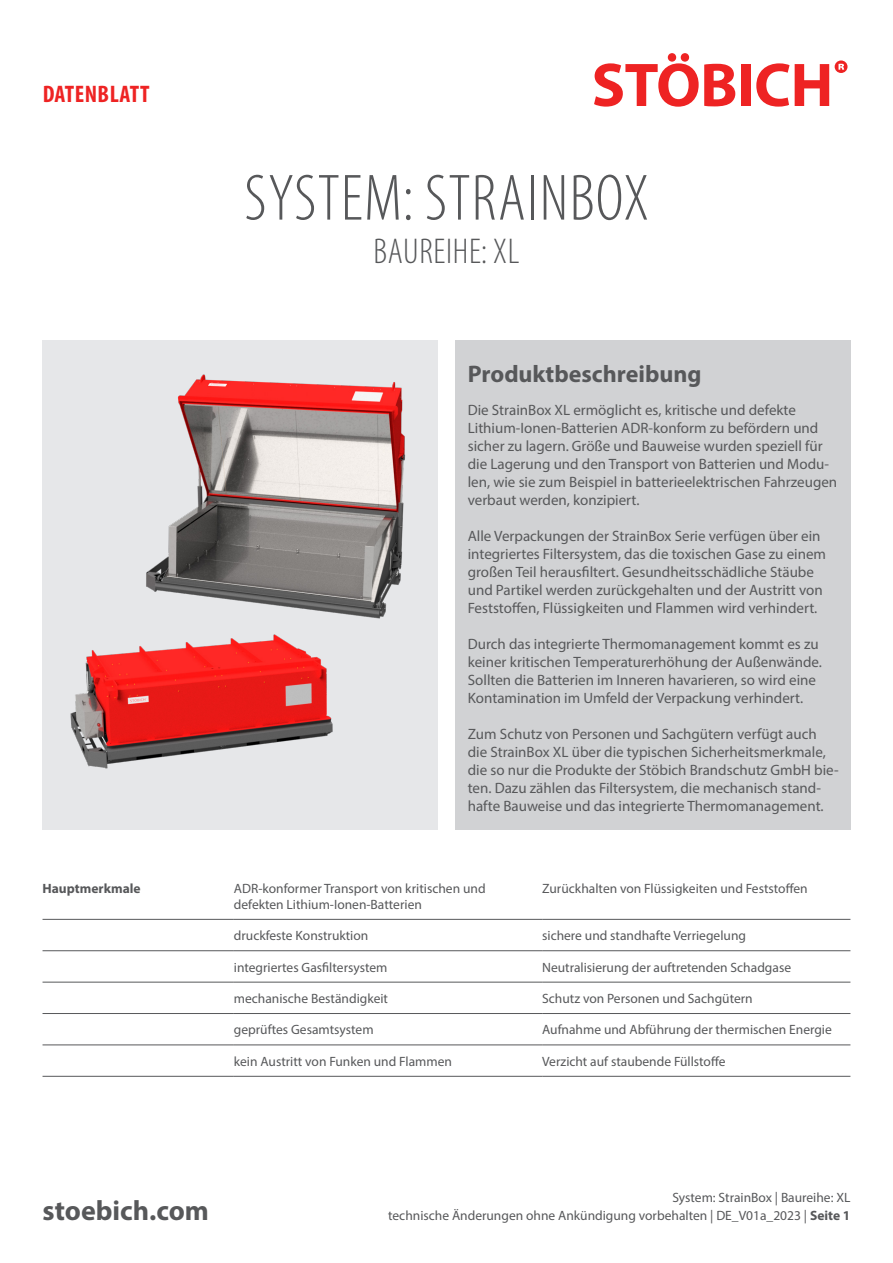
<style>
.page{position:relative;width:893px;height:1263px;background:#fff}
.page>*{position:absolute;margin:0;border:0;box-sizing:border-box;transform-origin:0 0}
.t1{font:300 condensed 66px "Myriad Pro";letter-spacing:.02em;color:#57585a}
.t2{font:300 condensed 36px "Myriad Pro";letter-spacing:.02em;color:#57585a}
.t3{font:700 28.05px "Myriad Pro";color:#57585a}
.t4{font:700 24px "Myriad Pro";color:#57585a}
.t5{font:700 condensed 24px "Myriad Pro";letter-spacing:.02em;color:#ee2323}
.t6{font:15px/18px "Myriad Pro";color:#57585a}
.t7{font:13.5px/18px "Myriad Pro";color:#57585a;text-align:right}
.t8{font:700 13.5px "Myriad Pro";color:#57585a}
.s1{font-weight:700}
</style>
<div class="page">
<div style="left:43px;top:340px;width:395px;height:489px;background:#e6e7e9"></div>
<div style="left:455px;top:340px;width:395px;height:489px;background:#d1d2d4"></div>
<img style="left:146px;top:374px;width:260px;height:245px">
<img style="left:70px;top:634px;width:263px;height:135px">
<hr style="left:43px;top:919px;width:191px;height:1px;background:#57585a">
<hr style="left:234px;top:919px;width:308px;height:1px;background:#57585a">
<hr style="left:542px;top:919px;width:308px;height:1px;background:#57585a">
<hr style="left:43px;top:950px;width:191px;height:1px;background:#57585a">
<hr style="left:234px;top:950px;width:308px;height:1px;background:#57585a">
<hr style="left:542px;top:950px;width:308px;height:1px;background:#57585a">
<hr style="left:43px;top:982px;width:191px;height:1px;background:#57585a">
<hr style="left:234px;top:982px;width:308px;height:1px;background:#57585a">
<hr style="left:542px;top:982px;width:308px;height:1px;background:#57585a">
<hr style="left:43px;top:1013px;width:191px;height:1px;background:#57585a">
<hr style="left:234px;top:1013px;width:308px;height:1px;background:#57585a">
<hr style="left:542px;top:1013px;width:308px;height:1px;background:#57585a">
<hr style="left:43px;top:1044px;width:191px;height:1px;background:#57585a">
<hr style="left:234px;top:1044px;width:308px;height:1px;background:#57585a">
<hr style="left:542px;top:1044px;width:308px;height:1px;background:#57585a">
<hr style="left:43px;top:1076px;width:191px;height:1px;background:#57585a">
<hr style="left:234px;top:1076px;width:308px;height:1px;background:#57585a">
<hr style="left:542px;top:1076px;width:308px;height:1px;background:#57585a">
<svg style="left:835px;top:60px;width:12px;height:13px"></svg>
<svg style="left:594px;top:53px;width:141px;height:54px"></svg>
<div style="left:741px;top:64px;width:10px;height:42px;background:#ee2323"></div>
<svg style="left:756px;top:63px;width:33px;height:44px"></svg>
<svg style="left:795px;top:64px;width:34px;height:42px"></svg>
<h3 class="t5" style="left:43px;top:79px;width:108px">DATENBLATT</h3>
<h1 class="t1" style="left:244px;top:159px;width:406px">SYSTEM: STRAINBOX</h1>
<h2 class="t2" style="left:374px;top:230px;width:147px">BAUREIHE: XL</h2>
<h3 class="t4" style="left:468px;top:358px;width:235px">Produktbeschreibung</h3>
<p class="t6" style="left:468px;top:401px;width:371px">Die StrainBox XL ermöglicht es, kritische und defekte Lithium-Ionen-Batterien ADR-konform zu befördern und sicher zu lagern. Größe und Bauweise wurden speziell für die Lagerung und den Transport von Batterien und Modu&shy;len, wie sie zum Beispiel in batterieelektrischen Fahrzeugen verbaut werden, konzipiert.</p>
<p class="t6" style="left:468px;top:527px;width:360px">Alle Verpackungen der StrainBox Serie verfügen über ein integriertes Filtersystem, das die toxischen Gase zu einem großen Teil herausfiltert. Gesundheitsschädliche Stäube und Partikel werden zurückgehalten und der Austritt von Feststoffen, Flüssigkeiten und Flammen wird verhindert.</p>
<p class="t6" style="left:468px;top:635px;width:356px">Durch das integrierte Thermomanagement kommt es zu keiner kritischen Temperaturerhöhung der Außenwände.<br>Sollten die Batterien im Inneren havarieren, so wird eine Kontamination im Umfeld der Verpackung verhindert.</p>
<p class="t6" style="left:468px;top:725px;width:372px">Zum Schutz von Personen und Sachgütern verfügt auch die StrainBox XL über die typischen Sicherheitsmerkmale, die so nur die Produkte der Stöbich Brandschutz GmbH bie&shy;ten. Dazu zählen das Filtersystem, die mechanisch stand&shy;hafte Bauweise und das integrierte Thermomanagement.</p>
<p class="t8" style="left:43px;top:879px;width:100px">Hauptmerkmale</p>
<p class="t7" style="left:234px;top:880px;width:253px;line-height:16.2px;text-align:left">ADR-konformer Transport von kritischen und defekten Lithium-Ionen-Batterien</p>
<p class="t7" style="left:542px;top:879px;width:267px">Zurückhalten von Flüssigkeiten und Feststoffen</p>
<p class="t7" style="left:234px;top:926px;width:136px">druckfeste Konstruktion</p>
<p class="t7" style="left:542px;top:926px;width:205px">sichere und standhafte Verriegelung</p>
<p class="t7" style="left:234px;top:958px;width:155px">integriertes Gasfiltersystem</p>
<p class="t7" style="left:542px;top:958px;width:250px">Neutralisierung der auftretenden Schadgase</p>
<p class="t7" style="left:234px;top:989px;width:156px">mechanische Beständigkeit</p>
<p class="t7" style="left:542px;top:989px;width:212px">Schutz von Personen und Sachgütern</p>
<p class="t7" style="left:234px;top:1020px;width:141px">geprüftes Gesamtsystem</p>
<p class="t7" style="left:542px;top:1020px;width:291px">Aufnahme und Abführung der thermischen Energie</p>
<p class="t7" style="left:234px;top:1052px;width:220px">kein Austritt von Funken und Flammen</p>
<p class="t7" style="left:542px;top:1052px;width:185px">Verzicht auf staubende Füllstoffe</p>
<h3 class="t3" style="left:43px;top:1193px;width:168px">stoebich.com</h3>
<p class="t7" style="left:388px;top:1189px;width:464px">System: StrainBox | Baureihe: XL<br>technische Änderungen ohne Ankündigung vorbehalten | DE_V01a_2023 | <span class="s1">Seite 1</span></p>
</div>
